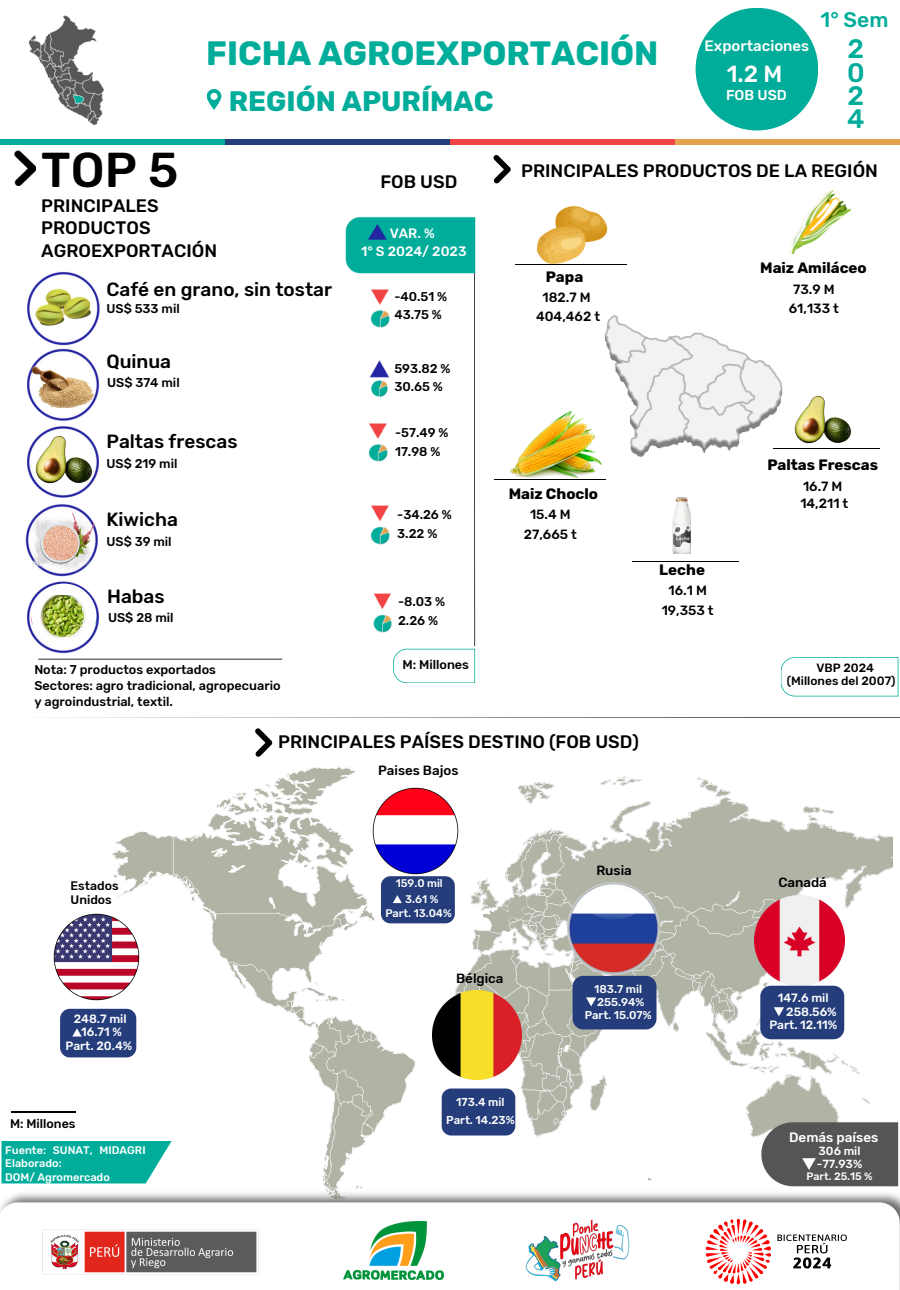
<style>
.page{position:relative;width:900px;height:1290px;background:#fff}
.page>*{position:absolute;margin:0;border:0;box-sizing:border-box;transform-origin:0 0}
.t1{font:500 48.8px "Rubik";color:#000}
.t2{font:700 33.7px "Rubik";color:#00ad9a}
.t3{font:700 28.1px "Rubik";color:#00ad9a}
.t4{font:500 26.7px "Rubik";color:#00ad9a}
.t5{font:500 23.2px "Rubik";color:#fff}
.t6{font:500 21.1px "Rubik";color:#00ad9a}
.t7{font:500 19px "Rubik";color:#000}
.t8{font:500 18px/22.5px "Rubik";color:#000}
.t9{font:700 15px "Rubik";color:#000}
.t10{font:500 15px "Rubik";color:#fff}
.t11{font:500 14.2px "Rubik";color:#fff}
.t12{font:500 13.6px "Rubik";color:#fff}
.t13{font:500 13.5px "Rubik";color:#fff}
.t14{font:500 13.4px/19.5px "Rubik";color:#000;text-align:center}
.t15{font:500 13.3px/19.5px "Rubik";color:#000;text-align:center}
.t16{font:500 12.7px/18.8px "Rubik";color:#000}
.t17{font:500 12.5px "Rubik";color:#000}
.t18{font:500 12.3px/14.2px "Rubik";color:#000}
.t19{font:500 12px/13.5px "Rubik";color:#fff;text-align:center}
.t20{font:500 12px "Rubik";color:#000}
.t21{font:500 11.7px "Rubik";color:#fff}
.t22{font:500 11.4px "Rubik";color:#fff}
.t23{font:500 11.3px "Rubik";color:#fff}
.t24{font:500 11px/13.5px "Rubik";color:#fff}
.t25{font:500 10.7px "Rubik";color:#fff}
</style>
<div class="page">
<div style="left:2px;top:1141px;width:107px;height:43px;background:#00ad9a"></div>
<img style="left:109px;top:766px;width:310px;height:421px">
<hr style="left:0;top:140px;width:225px;height:4px;background:#00ad9a">
<hr style="left:225px;top:140px;width:225px;height:4px;background:#253e7b">
<hr style="left:450px;top:140px;width:225px;height:4px;background:#f24444">
<hr style="left:675px;top:140px;width:225px;height:4px;background:#e3a24d">
<img style="left:452px;top:776px;width:447px;height:411px">
<hr style="left:11px;top:1112px;width:64px;height:1px;background:#000">
<div style="left:60px;top:1009px;width:76px;height:48px;background:#253e7b;border-radius:10px"></div>
<svg style="left:72px;top:1028px;width:10px;height:9px"></svg>
<img style="left:53px;top:910px;width:89px;height:93px">
<svg style="left:255px;top:728px;width:17px;height:29px"></svg>
<svg style="left:781px;top:657px;width:117px;height:39px"></svg>
<svg style="left:494px;top:155px;width:17px;height:28px"></svg>
<img style="left:536px;top:206px;width:72px;height:58px">
<hr style="left:516px;top:264px;width:111px;height:1px;background:#000">
<hr style="left:494px;top:480px;width:111px;height:1px;background:#000">
<hr style="left:758px;top:254px;width:112px;height:1px;background:#000">
<img style="left:673px;top:498px;width:17px;height:55px">
<svg style="left:681px;top:499px;width:7px;height:3px"></svg>
<img style="left:674px;top:523px;width:16px;height:5px">
<img style="left:674px;top:528px;width:16px;height:19px">
<img style="left:675px;top:499px;width:6px;height:51px">
<img style="left:672px;top:532px;width:19px;height:12px">
<img style="left:14px;top:151px;width:22px;height:35px">
<img style="left:25px;top:348px;width:258px;height:312px">
<img style="left:345px;top:216px;width:131px;height:58px">
<img style="left:369px;top:360px;width:20px;height:37px">
<svg style="left:207px;top:89px;width:14px;height:21px"></svg>
<img style="left:370px;top:784px;width:92px;height:93px">
<svg style="left:393px;top:218px;width:82px;height:465px"></svg>
<div style="left:696px;top:8px;width:122px;height:122px;background:#00ad9a;border-radius:50%"></div>
<div style="left:33px;top:355px;width:60px;height:60px;background:#fff;border-radius:50%"></div>
<div style="left:381px;top:876px;width:74px;height:47px;background:#253e7b;border-radius:9px"></div>
<svg style="left:393px;top:895px;width:9px;height:8px"></svg>
<div style="left:573px;top:976px;width:84px;height:53px;background:#253e7b;border-radius:11px"></div>
<svg style="left:586px;top:997px;width:10px;height:9px"></svg>
<div style="left:32px;top:584px;width:64px;height:64px;background:#fff;border-radius:50%"></div>
<div style="left:442px;top:1089px;width:73px;height:47px;background:#253e7b;border-radius:9px"></div>
<img style="left:28px;top:15px;width:76px;height:110px">
<img style="left:27px;top:271px;width:73px;height:75px">
<img style="left:370px;top:289px;width:20px;height:39px">
<img style="left:27px;top:366px;width:71px;height:42px">
<img style="left:36px;top:436px;width:57px;height:48px">
<img style="left:33px;top:512px;width:63px;height:59px">
<img style="left:41px;top:595px;width:45px;height:42px">
<img style="left:368px;top:423px;width:20px;height:39px">
<img style="left:370px;top:505px;width:20px;height:40px">
<img style="left:373px;top:591px;width:22px;height:44px">
<img style="left:604px;top:315px;width:178px;height:142px">
<hr style="left:632px;top:561px;width:107px;height:1px;background:#000">
<img style="left:789px;top:190px;width:62px;height:63px">
<img style="left:510px;top:411px;width:91px;height:70px">
<div style="left:765px;top:322px;width:29px;height:30px;background:#fff;border-radius:50%"></div>
<img style="left:567px;top:882px;width:93px;height:92px">
<img style="left:754px;top:896px;width:90px;height:90px">
<img style="left:433px;top:991px;width:88px;height:88px">
<svg style="left:802px;top:1158px;width:14px;height:12px"></svg>
<div style="left:760px;top:986px;width:84px;height:53px;background:#253e7b;border-radius:11px"></div>
<svg style="left:774px;top:1007px;width:10px;height:9px"></svg>
<img style="left:5px;top:1187px;width:895px;height:15px">
<svg style="left:0;top:1202px;width:900px;height:88px"></svg>
<svg style="left:706px;top:1219px;width:65px;height:65px"></svg>
<svg style="left:777px;top:1235px;width:70px;height:34px"></svg>
<img style="left:40px;top:1226px;width:222px;height:51px">
<img style="left:523px;top:1216px;width:109px;height:68px">
<div style="left:339px;top:1221px;width:128px;height:60px;background:#fff"></div>
<img style="left:344px;top:1221px;width:100px;height:59px">
<img style="left:31px;top:286px;width:63px;height:44px">
<div style="left:755px;top:434px;width:46px;height:38px;background:#fff;border-radius:50%"></div>
<hr style="left:773px;top:448px;width:107px;height:1px;background:#000">
<img style="left:794px;top:395px;width:57px;height:48px">
<svg style="left:57px;top:717px;width:843px;height:1px"></svg>
<p class="t6" style="left:821px;top:7px;width:69px">1° Sem</p>
<p class="t1" style="left:41px;top:141px;width:138px">TOP 5</p>
<p class="t2" style="left:206px;top:33px;width:454px">FICHA AGROEXPORTACIÓN</p>
<p class="t4" style="left:848px;top:33px;width:18px">2</p>
<p class="t4" style="left:847px;top:57px;width:19px">0</p>
<p class="t4" style="left:848px;top:80px;width:18px">2</p>
<p class="t4" style="left:847px;top:103px;width:19px">4</p>
<p class="t10" style="left:705px;top:37px;width:106px">Exportaciones</p>
<p class="t5" style="left:727px;top:60px;width:57px">1.2 M</p>
<p class="t3" style="left:229px;top:84px;width:266px">REGIÓN APURÍMAC</p>
<p class="t11" style="left:726px;top:87px;width:62px">FOB USD</p>
<p class="t8" style="left:380px;top:171px;width:78px">FOB USD</p>
<p class="t8" style="left:521px;top:160px;width:358px">PRINCIPALES PRODUCTOS DE LA REGIÓN</p>
<p class="t8" style="left:41px;top:194px;width:177px">PRINCIPALES<br>PRODUCTOS<br>AGROEXPORTACIÓN</p>
<p class="t7" style="left:106px;top:278px;width:227px">Café en grano, sin tostar</p>
<p class="t16" style="left:106px;top:300px;width:75px">US$ 533 mil</p>
<p class="t7" style="left:106px;top:351px;width:66px">Quinua</p>
<p class="t16" style="left:107px;top:373px;width:74px">US$ 374 mil</p>
<p class="t7" style="left:106px;top:430px;width:133px">Paltas frescas</p>
<p class="t16" style="left:106px;top:454px;width:72px">US$ 219 mil</p>
<p class="t7" style="left:106px;top:508px;width:73px">Kiwicha</p>
<p class="t16" style="left:106px;top:532px;width:67px">US$ 39 mil</p>
<p class="t7" style="left:107px;top:585px;width:59px">Habas</p>
<p class="t16" style="left:108px;top:608px;width:67px">US$ 28 mil</p>
<h6 class="t16" style="left:34px;top:660px;width:183px">Nota: 7 productos exportados</h6>
<p class="t16" style="left:34px;top:678px;width:248px;line-height:15.8px">Sectores: agro tradicional, agropecuario y agroindustrial, textil.</p>
<p class="t12" style="left:390px;top:225px;width:47px">VAR. %</p>
<p class="t12" style="left:361px;top:243px;width:107px">1° S 2024/ 2023</p>
<p class="t16" style="left:394px;top:287px;width:54px">-40.51 %<br>43.75 %</p>
<p class="t16" style="left:394px;top:359px;width:58px">593.82 %<br>30.65 %</p>
<p class="t16" style="left:395px;top:423px;width:55px">-57.49 %<br>17.98 %</p>
<p class="t16" style="left:397px;top:505px;width:56px">-34.26 %</p>
<p class="t16" style="left:397px;top:524px;width:42px">3.22 %</p>
<p class="t16" style="left:398px;top:592px;width:49px">-8.03 %<br>2.26 %</p>
<p class="t16" style="left:402px;top:656px;width:68px">M: Millones</p>
<p class="t9" style="left:546px;top:268px;width:39px">Papa</p>
<p class="t14" style="left:543px;top:287px;width:50px">182.7 M</p>
<p class="t14" style="left:536px;top:307px;width:66px">404,462 t</p>
<p class="t9" style="left:509px;top:485px;width:91px">Maiz Choclo</p>
<p class="t15" style="left:524px;top:505px;width:54px">15.4 M<br>27,665 t</p>
<p class="t8" style="left:278px;top:731px;width:362px">PRINCIPALES PAÍSES DESTINO (FOB USD)</p>
<p class="t15" style="left:378px;top:761px;width:82px">Paises Bajos</p>
<p class="t9" style="left:659px;top:561px;width:47px">Leche</p>
<p class="t14" style="left:662px;top:581px;width:54px">16.1 M<br>19,353 t</p>
<p class="t18" style="left:71px;top:879px;width:50px">Estados<br>Unidos</p>
<p class="t19" style="left:74px;top:1012px;width:54px">248.7 mil</p>
<p class="t19" style="left:65px;top:1025px;width:68px">16.71 %<br>Part. 20.4%</p>
<p class="t17" style="left:10px;top:1116px;width:67px">M: Millones</p>
<p class="t24" style="left:5px;top:1143px;width:142px">Fuente: SUNAT, MIDAGRI<br>Elaborado:</p>
<p class="t24" style="left:5px;top:1170px;width:106px">DOM/ Agromercado</p>
<p class="t24" style="left:396px;top:876px;width:49px">159.0 mil</p>
<p class="t24" style="left:405px;top:893px;width:35px">3.61 %</p>
<p class="t24" style="left:385px;top:906px;width:68px">Part. 13.04%</p>
<p class="t15" style="left:456px;top:968px;width:49px">Bélgica</p>
<p class="t22" style="left:456px;top:1096px;width:50px">173.4 mil</p>
<p class="t22" style="left:446px;top:1114px;width:70px">Part. 14.23%</p>
<p class="t15" style="left:596px;top:861px;width:37px">Rusia</p>
<p class="t23" style="left:594px;top:983px;width:49px">183.7 mil</p>
<p class="t23" style="left:597px;top:996px;width:49px">255.94%</p>
<p class="t23" style="left:585px;top:1008px;width:68px">Part. 15.07%</p>
<p class="t9" style="left:760px;top:259px;width:108px">Maiz Amiláceo</p>
<p class="t14" style="left:789px;top:280px;width:52px">73.9 M<br>61,133 t</p>
<p class="t9" style="left:767px;top:456px;width:112px">Paltas Frescas</p>
<p class="t14" style="left:803px;top:476px;width:41px">16.7 M</p>
<p class="t14" style="left:800px;top:494px;width:50px">14,211 t</p>
<p class="t20" style="left:816px;top:661px;width:59px">VBP 2024</p>
<p class="t20" style="left:787px;top:674px;width:110px">(Millones del 2007)</p>
<p class="t15" style="left:778px;top:873px;width:50px">Canadá</p>
<p class="t19" style="left:778px;top:992px;width:52px">147.6 mil</p>
<p class="t19" style="left:769px;top:1005px;width:69px;text-align:right">258.56%<br>Part. 12.11%</p>
<p class="t13" style="left:789px;top:1130px;width:91px">Demás países</p>
<p class="t21" style="left:819px;top:1144px;width:43px">306 mil</p>
<p class="t21" style="left:817px;top:1157px;width:47px">-77.93%</p>
<p class="t25" style="left:806px;top:1170px;width:68px">Part. 25.15 %</p>
</div>
